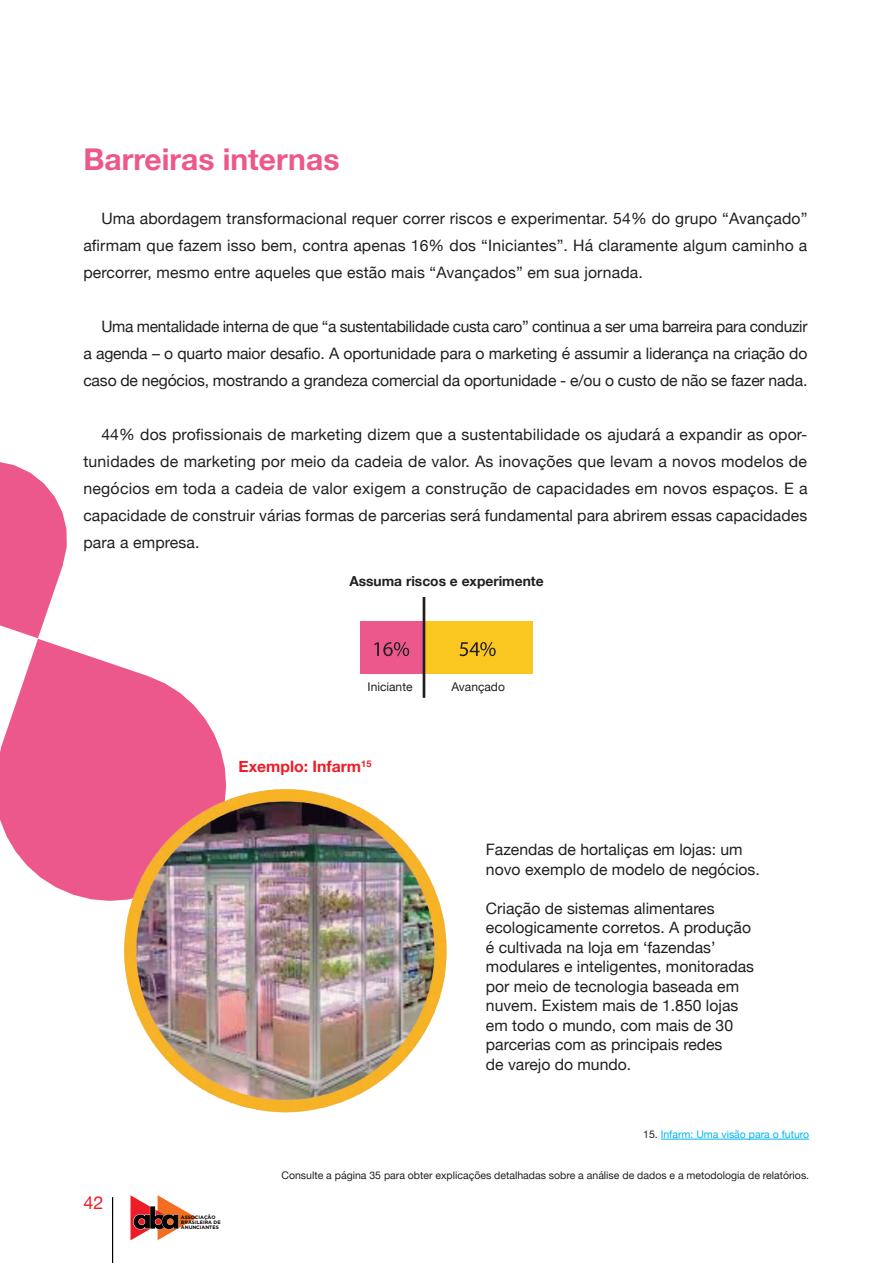
<style>
.page{position:relative;width:893px;height:1263px;background:#fff}
.page>*{position:absolute;margin:0;border:0;box-sizing:border-box;transform-origin:0 0}
.Main_-_Intro_Title{font:700 30px "Helvetica Neue";color:#ed588c}
.Main_-_Body{font:18px "Helvetica Neue";color:#ee1c26}
.Main_-_Body_Intro{font:15.75px/27px "Helvetica Neue";color:#231f20;text-align:justify}
.t1{font:700 15.75px "Helvetica Neue";color:#ee1c26}
.t2{font:700 13.8px "Helvetica Neue";color:#231f20}
.t3{font:12px "Helvetica Neue";color:#231f20}
.t4{font:10.5px "Helvetica Neue";color:#231f20}
.t5{font:10.5px "Helvetica Neue";color:#00b5f0}
.t6{font:700 4.95px/5.1px "Gotham";color:#080302}
.s1{color:#231f20}
</style>
<div class="page">
<svg style="left:0;top:639px;width:225px;height:259px;fill:#ed588c"></svg>
<svg style="left:0;top:462px;width:67px;height:176px"></svg>
<hr style="left:112px;top:1197px;width:1px;height:66px;background:#000001">
<svg style="left:130px;top:1195px;width:67px;height:45px"></svg>
<img style="left:85px;top:766px;width:362px;height:347px">
<div style="left:361px;top:621px;width:63px;height:52px;background:#ed588c"></div>
<svg style="left:374px;top:642px;width:35px;height:14px"></svg>
<div style="left:424px;top:621px;width:108px;height:52px;background:#fac620"></div>
<svg style="left:460px;top:642px;width:36px;height:14px"></svg>
<hr style="left:423px;top:597px;width:2px;height:101px;background:#231f20">
<hr style="left:661px;top:1139px;width:148px;height:1px;background:#00b5f0">
<p class="Main_-_Intro_Title" style="left:83px;top:135px;width:258px">Barreiras internas</p>
<p class="Main_-_Body_Intro" style="left:83px;top:205px;width:726px;text-indent:18px">Uma abordagem transformacional requer correr riscos e experimentar. 54% do grupo “Avançado” afirmam que fazem isso bem, contra apenas 16% dos “Iniciantes”. Há claramente algum caminho a percorrer, mesmo entre aqueles que estão mais “Avançados” em sua jornada.</p>
<p class="Main_-_Body_Intro" style="left:83px;top:313px;width:726px;text-indent:18px">Uma mentalidade interna de que “a sustentabilidade custa caro” continua a ser uma barreira para conduzir a agenda – o quarto maior desafio. A oportunidade para o marketing é assumir a liderança na criação do caso de negócios, mostrando a grandeza comercial da oportunidade - e/ou o custo de não se fazer nada.</p>
<p class="Main_-_Body_Intro" style="left:83px;top:421px;width:726px;text-indent:18px">44% dos profissionais de marketing dizem que a sustentabilidade os ajudará a expandir as opor&shy;tunidades de marketing por meio da cadeia de valor. As inovações que levam a novos modelos de negócios em toda a cadeia de valor exigem a construção de capacidades em novos espaços. E a capacidade de construir várias formas de parcerias será fundamental para abrirem essas capacidades para a empresa.</p>
<p class="t2" style="left:349px;top:570px;width:196px">Assuma riscos e experimente</p>
<p class="t3" style="left:368px;top:678px;width:46px">Iniciante</p>
<p class="t3" style="left:451px;top:678px;width:55px">Avançado</p>
<p class="t1" style="left:238px;top:754px;width:134px">Exemplo: Infarm<sup>15</sup></p>
<p class="Main_-_Body_Intro" style="left:486px;top:841px;width:275px;line-height:19.5px">Fazendas de hortaliças em lojas: um novo exemplo de modelo de negócios.</p>
<p class="Main_-_Body_Intro" style="left:486px;top:899px;width:270px;line-height:19.5px;text-align:left">Criação de sistemas alimentares ecologicamente corretos. A produção é cultivada na loja em ‘fazendas’ modulares e inteligentes, monitoradas por meio de tecnologia baseada em nuvem. Existem mais de 1.850 lojas em todo o mundo, com mais de 30 parcerias com as principais redes</p>
<p class="Main_-_Body_Intro" style="left:486px;top:1051px;width:147px">de varejo do mundo.</p>
<p class="t5" style="left:643px;top:1127px;width:167px"><span class="s1">15.</span> Infarm: Uma visão para o futuro</p>
<p class="Main_-_Body" style="left:83px;top:1190px;width:22px">42</p>
<p class="t6" style="left:181px;top:1214px;width:41px">ASSOCIAÇÃO<br>BRASILEIRA DE<br>ANUNCIANTES</p>
<p class="t4" style="left:282px;top:1167px;width:529px">Consulte a página 35 para obter explicações detalhadas sobre a análise de dados e a metodologia de relatórios.</p>
</div>
